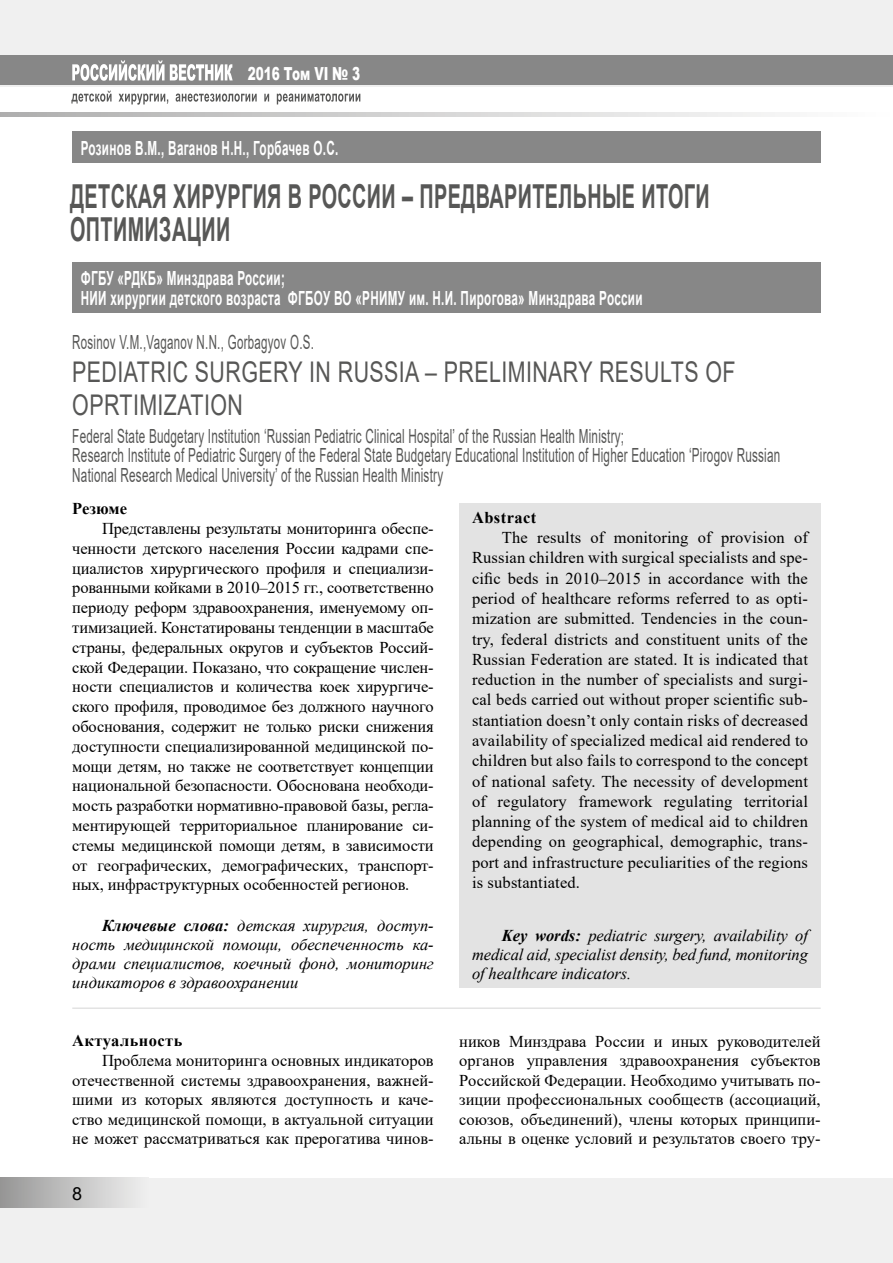
<style>
.page{position:relative;width:893px;height:1263px;background:#fff}
.page>*{position:absolute;margin:0;border:0;box-sizing:border-box;transform-origin:0 0}
.t1{font:700 33px/33px "Arial";letter-spacing:.02em;color:#575756;scale:.6 1}
.t2{font:28.5px/33px "Arial";letter-spacing:.02em;color:#575756;scale:.75 1}
.t3{font:19.5px/19.5px "Arial";letter-spacing:.02em;color:#575756;scale:.6 1}
.t4{font:700 19.5px/19.5px "Arial";letter-spacing:.025em;color:#fff;scale:.6 1}
.t5{font:19.5px "Arial";letter-spacing:.02em;color:#575756;scale:.59 1}
.t6{font:900 18px "Arial";letter-spacing:-.005em;color:#fff;scale:.67 1}
.t7{font:18px "Arial";color:#000}
.t8{font:16.5px/19.8px "Times New Roman";color:#000;text-align:justify}
.t9{font:italic 16.5px/19px "Times New Roman";letter-spacing:-.005em;color:#000;text-align:justify}
.t10{font:700 16.5px "Times New Roman";letter-spacing:.025em;color:#000}
.s1{font-weight:700}
</style>
<div class="page">
<div style="left:0;top:0;width:893px;height:87px;background:#f0f0f0"></div>
<div style="left:0;top:1178px;width:893px;height:85px;background:#f0f0f0"></div>
<div style="left:0;top:55px;width:893px;height:30px;background:#878787"></div>
<div style="left:0;top:1178px;width:149px;height:30px;background:linear-gradient(to right,#979696,#f1f1f1)"></div>
<svg style="left:0;top:113px;width:775px;height:4px;background:#d1d1d1"></svg>
<svg style="left:71px;top:91px;width:289px;height:14px"></svg>
<svg style="left:72px;top:60px;width:161px;height:21px"></svg>
<div style="left:459px;top:503px;width:362px;height:485px;background:#e3e3e3"></div>
<div style="left:72px;top:263px;width:748px;height:50px;background:#878787"></div>
<div style="left:72px;top:132px;width:748px;height:31px;background:#878787"></div>
<hr style="left:72px;top:1007px;width:749px;height:2px;background:#e3e3e3">
<p class="t6" style="left:248px;top:61px;width:170px">2016 Том VI № 3</p>
<p class="t4" style="left:81px;top:138px;width:431px">Розинов В.М., Ваганов Н.Н., Горбачев О.С.</p>
<h1 class="t1" style="left:70px;top:181px;width:1067px">ДЕТСКАЯ ХИРУРГИЯ В РОССИИ – ПРЕДВАРИТЕЛЬНЫЕ ИТОГИ<br>ОПТИМИЗАЦИИ</h1>
<p class="t4" style="left:81px;top:269px;width:938px">ФГБУ «РДКБ» Минздрава России;<br>НИИ хирургии детского возраста ФГБОУ ВО «РНИМУ им. Н.И. Пирогова» Минздрава России</p>
<p class="t5" style="left:72px;top:328px;width:411px">Rosinov V.M.,Vaganov N.N., Gorbagyov O.S.</p>
<h2 class="t2" style="left:72px;top:355px;width:886px">PEDIATRIC SURGERY IN RUSSIA – PRELIMINARY RESULTS OF<br>OPRTIMIZATION</h2>
<p class="t3" style="left:72px;top:426px;width:1182px">Federal State Budgetary Institution ‘Russian Pediatric Clinical Hospital’ of the Russian Health Ministry;<br>Research Institute of Pediatric Surgery of the Federal State Budgetary Educational Institution of Higher Education ‘Pirogov Russian<br>National Research Medical University’ of the Russian Health Ministry</p>
<p class="t10" style="left:72px;top:497px;width:56px">Резюме</p>
<p class="t8" style="left:72px;top:518px;width:363px;text-indent:30px">Представлены результаты мониторинга обеспе&shy;ченности детского населения России кадрами спе&shy;циалистов хирургического профиля и специализи&shy;рованными койками в 2010–2015 гг., соответственно периоду реформ здравоохранения, именуемому оп&shy;тимизацией. Констатированы тенденции в масштабе страны, федеральных округов и субъектов Россий&shy;ской Федерации. Показано, что сокращение числен&shy;ности специалистов и количества коек хирургиче&shy;ского профиля, проводимое без должного научного обоснования, содержит не только риски снижения доступности специализированной медицинской по&shy;мощи детям, но также не соответствует концепции национальной безопасности. Обоснована необходи&shy;мость разработки нормативно-правовой базы, регла&shy;ментирующей территориальное планирование си&shy;стемы медицинской помощи детям, в зависимости от географических, демографических, транспорт&shy;ных, инфраструктурных особенностей регионов.</p>
<p class="t9" style="left:72px;top:915px;width:363px;text-indent:30px"><span class="s1">Ключевые слова:</span> детская хирургия, доступ&shy;ность медицинской помощи, обеспеченность ка&shy;драми специалистов, коечный фонд, мониторинг индикаторов в здравоохранении</p>
<p class="t10" style="left:72px;top:1029px;width:112px">Актуальность</p>
<p class="t8" style="left:72px;top:1050px;width:363px;text-indent:30px">Проблема мониторинга основных индикаторов отечественной системы здравоохранения, важней&shy;шими из которых являются доступность и каче&shy;ство медицинской помощи, в актуальной ситуации не может рассматриваться как прерогатива чинов-</p>
<p class="t7" style="left:72px;top:1181px;width:12px">8</p>
<p class="t10" style="left:472px;top:505px;width:66px">Abstract</p>
<p class="t8" style="left:472px;top:527px;width:337px;line-height:20.2px;text-indent:30px">The results of monitoring of provision of Russian children with surgical specialists and spe&shy;cific beds in 2010–2015 in accordance with the period of healthcare reforms referred to as opti&shy;mization are submitted. Tendencies in the coun&shy;try, federal districts and constituent units of the Russian Federation are stated. It is indicated that reduction in the number of specialists and surgi&shy;cal beds carried out without proper scientific sub&shy;stantiation doesn’t only contain risks of decreased availability of specialized medical aid rendered to children but also fails to correspond to the concept of national safety. The necessity of development of regulatory framework regulating territorial planning of the system of medical aid to children depending on geographical, demographic, trans&shy;port and infrastructure peculiarities of the regions is substantiated.</p>
<p class="t9" style="left:472px;top:926px;width:337px;text-indent:30px"><span class="s1">Key words:</span> pediatric surgery, availability of medical aid, specialist density, bed fund, monitoring of healthcare indicators.</p>
<p class="t8" style="left:459px;top:1031px;width:363px">ников Минздрава России и иных руководителей органов управления здравоохранения субъектов Российской Федерации. Необходимо учитывать по&shy;зиции профессиональных сообществ (ассоциаций, союзов, объединений), члены которых принципи&shy;альны в оценке условий и результатов своего тру-</p>
</div>
